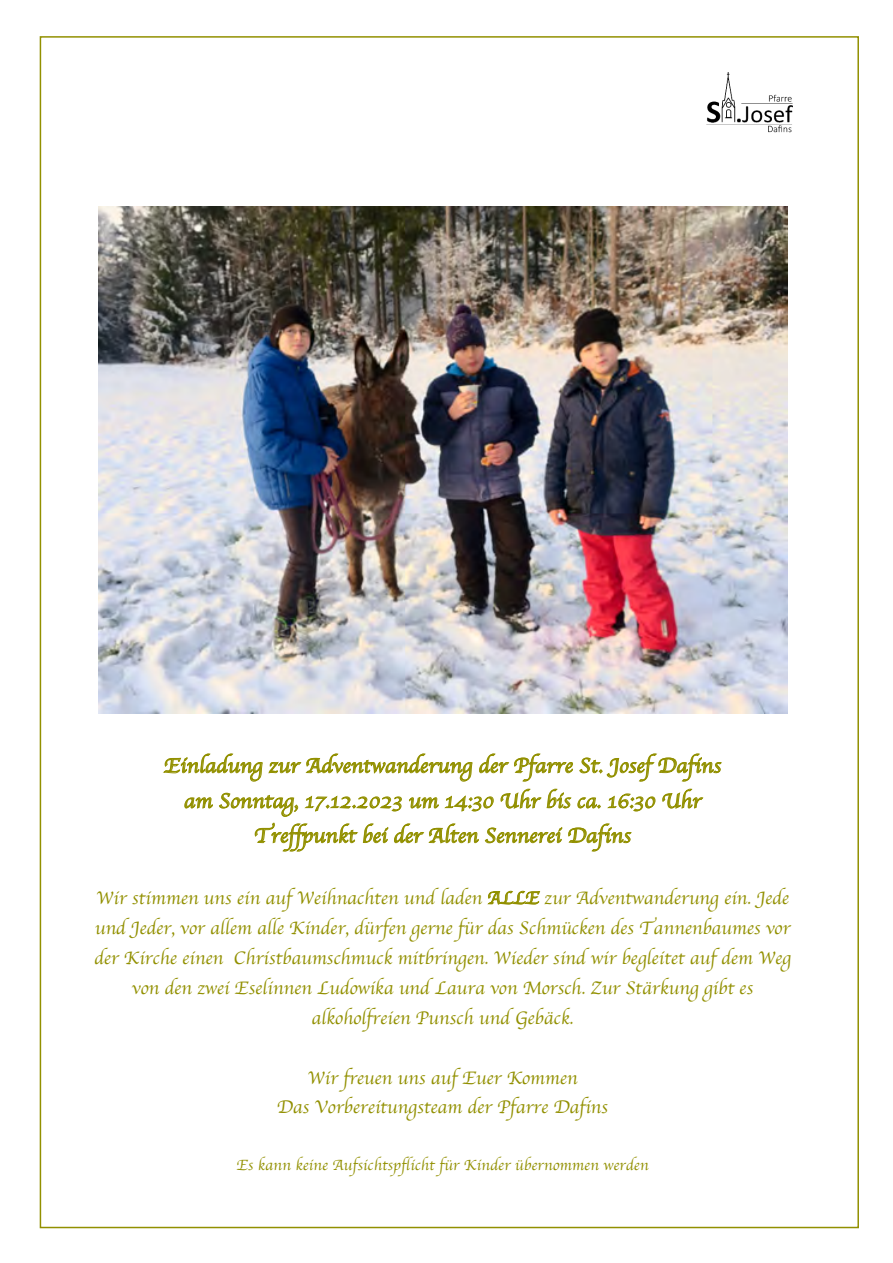
<style>
.page{position:relative;width:893px;height:1263px;background:#fff}
.page>*{position:absolute;margin:0;border:0;box-sizing:border-box;transform-origin:0 0}
.t1{font:21.3px/35px "Apple Chancery";letter-spacing:.005em;color:#929000;text-align:center}
.t2{font:18.9px/30px "Apple Chancery";color:#929000;text-align:center}
.t3{font:15.45px "Apple Chancery";letter-spacing:.005em;color:#929000}
.s1{font-size:18.45px}
</style>
<div class="page">
<svg style="left:163px;top:753px;width:559px;height:99px"></svg>
<svg style="left:487px;top:891px;width:53px;height:14px"></svg>
<img style="left:706px;top:72px;width:87px;height:61px">
<img style="left:98px;top:206px;width:689px;height:507px">
<p class="t1" style="left:164px;top:748px;width:559px">Einladung zur Adventwanderung der Pfarre St. Josef Dafins am Sonntag, 17.12.2023 um 14:30 Uhr bis ca. 16:30 Uhr<br>Treffpunkt bei der Alten Sennerei Dafins</p>
<p class="t2" style="left:94px;top:883px;width:698px">Wir stimmen uns ein auf Weihnachten und laden <span class="s1">ALLE</span> zur Adventwanderung ein. Jede und Jeder, vor allem alle Kinder, dürfen gerne für das Schmücken des Tannenbaumes vor der Kirche einen Christbaumschmuck mitbringen. Wieder sind wir begleitet auf dem Weg von den zwei Eselinnen Ludowika und Laura von Morsch. Zur Stärkung gibt es alkoholfreien Punsch und Gebäck.</p>
<p class="t2" style="left:277px;top:1062px;width:332px">Wir freuen uns auf Euer Kommen<br>Das Vorbereitungsteam der Pfarre Dafins</p>
<p class="t3" style="left:236px;top:1152px;width:413px">Es kann keine Aufsichtspflicht für Kinder übernommen werden</p>
</div>
